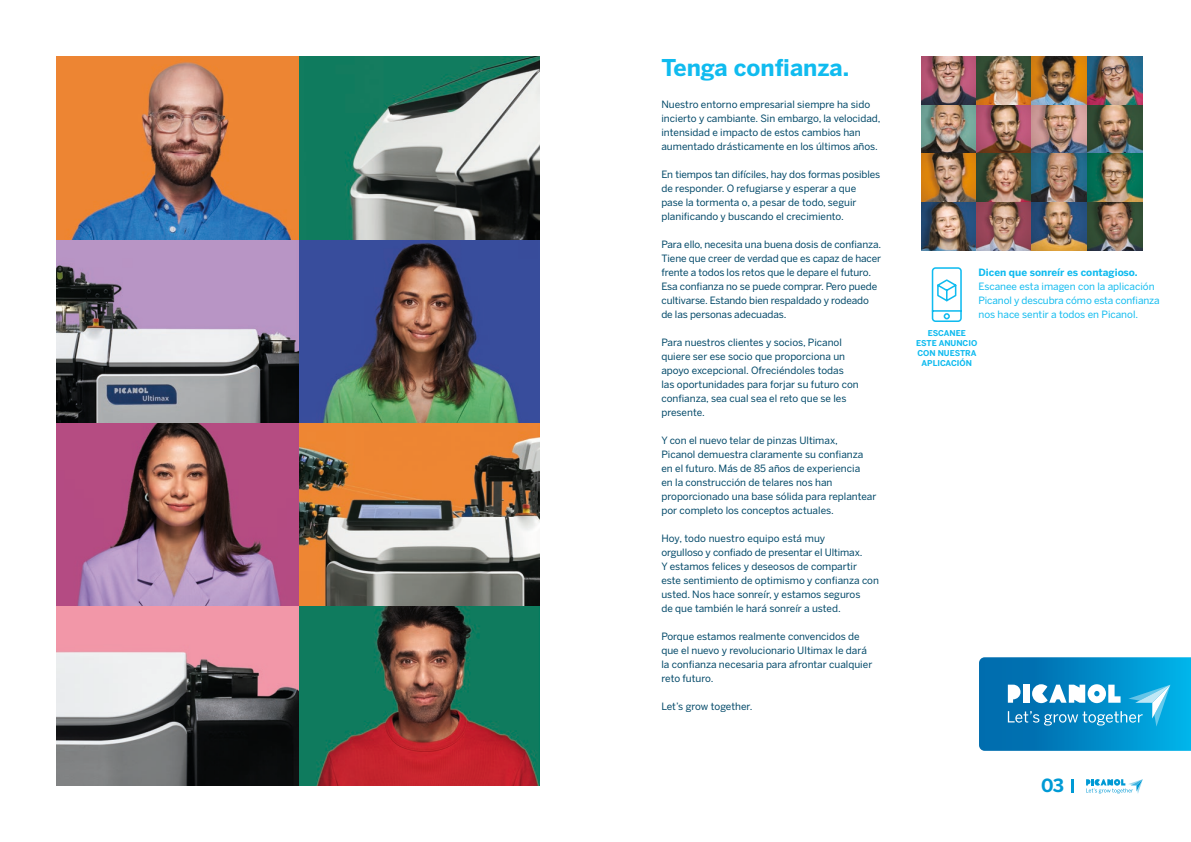
<style>
.page{position:relative;width:1191px;height:842px;background:#fff}
.page>*{position:absolute;margin:0;border:0;box-sizing:border-box;transform-origin:0 0}
.t1{font:700 23px "Benton Sans";color:#10bbef}
.t2{font:700 18px "Benton Sans";color:#009ad5}
.t3{font:10px/14px "Benton Sans";color:#004868}
.t4{font:10px/14px "Benton Sans";letter-spacing:-.01em;color:#10bbef}
.t5{font:700 10px "Benton Sans";color:#10bbef}
.t6{font:700 8px/10px "Benton Sans";color:#10bbef;text-align:center}
</style>
<div class="page">
<img style="left:57px;top:57px;width:482px;height:728px">
<svg style="left:298px;top:423px;width:241px;height:185px;background:#a07c5c"></svg>
<svg style="left:931px;top:267px;width:31px;height:55px"></svg>
<svg style="left:979px;top:657px;width:212px;height:94px;background:#1b95cc"></svg>
<img style="left:921px;top:57px;width:222px;height:194px">
<svg style="left:1086px;top:779px;width:56px;height:15px"></svg>
<svg style="left:1071px;top:779px;width:2px;height:13px"></svg>
<h1 class="t1" style="left:661px;top:54px;width:189px">Tenga confianza.</h1>
<p class="t3" style="left:661px;top:98px;width:221px">Nuestro entorno empresarial siempre ha sido incierto y cambiante. Sin embargo, la velocidad, intensidad e impacto de estos cambios han aumentado drásticamente en los últimos años.</p>
<p class="t3" style="left:661px;top:168px;width:220px">En tiempos tan difíciles, hay dos formas posibles de responder. O refugiarse y esperar a que pase la tormenta o, a pesar de todo, seguir planificando y buscando el crecimiento.</p>
<p class="t3" style="left:661px;top:238px;width:221px">Para ello, necesita una buena dosis de confianza.<br>Tiene que creer de verdad que es capaz de hacer frente a todos los retos que le depare el futuro.<br>Esa confianza no se puede comprar. Pero puede cultivarse. Estando bien respaldado y rodeado de las personas adecuadas.</p>
<p class="t3" style="left:661px;top:336px;width:199px">Para nuestros clientes y socios, Picanol quiere ser ese socio que proporciona un apoyo excepcional. Ofreciéndoles todas las oportunidades para forjar su futuro con confianza, sea cual sea el reto que se les presente.</p>
<p class="t3" style="left:661px;top:434px;width:217px">Y con el nuevo telar de pinzas Ultimax,<br>Picanol demuestra claramente su confianza en el futuro. Más de 85 años de experiencia<br>en la construcción de telares nos han proporcionado una base sólida para replantear por completo los conceptos actuales.</p>
<p class="t3" style="left:661px;top:532px;width:219px">Hoy, todo nuestro equipo está muy<br>orgulloso y confiado de presentar el Ultimax.<br>Y estamos felices y deseosos de compartir este sentimiento de optimismo y confianza con usted. Nos hace sonreír, y estamos seguros<br>de que también le hará sonreír a usted.</p>
<p class="t3" style="left:661px;top:630px;width:212px">Porque estamos realmente convencidos de que el nuevo y revolucionario Ultimax le dará la confianza necesaria para afrontar cualquier reto futuro.</p>
<p class="t3" style="left:661px;top:700px;width:93px">Let’s grow together.</p>
<p class="t5" style="left:978px;top:267px;width:160px">Dicen que sonreír es contagioso.</p>
<p class="t4" style="left:978px;top:280px;width:183px">Escanee esta imagen con la aplicación<br>Picanol y descubra cómo esta confianza nos hace sentir a todos en Picanol.</p>
<p class="t6" style="left:916px;top:328px;width:63px">ESCANEE<br>ESTE ANUNCIO<br>CON NUESTRA<br>APLICACIÓN</p>
<h2 class="t2" style="left:1041px;top:775px;width:24px">03</h2>
</div>
